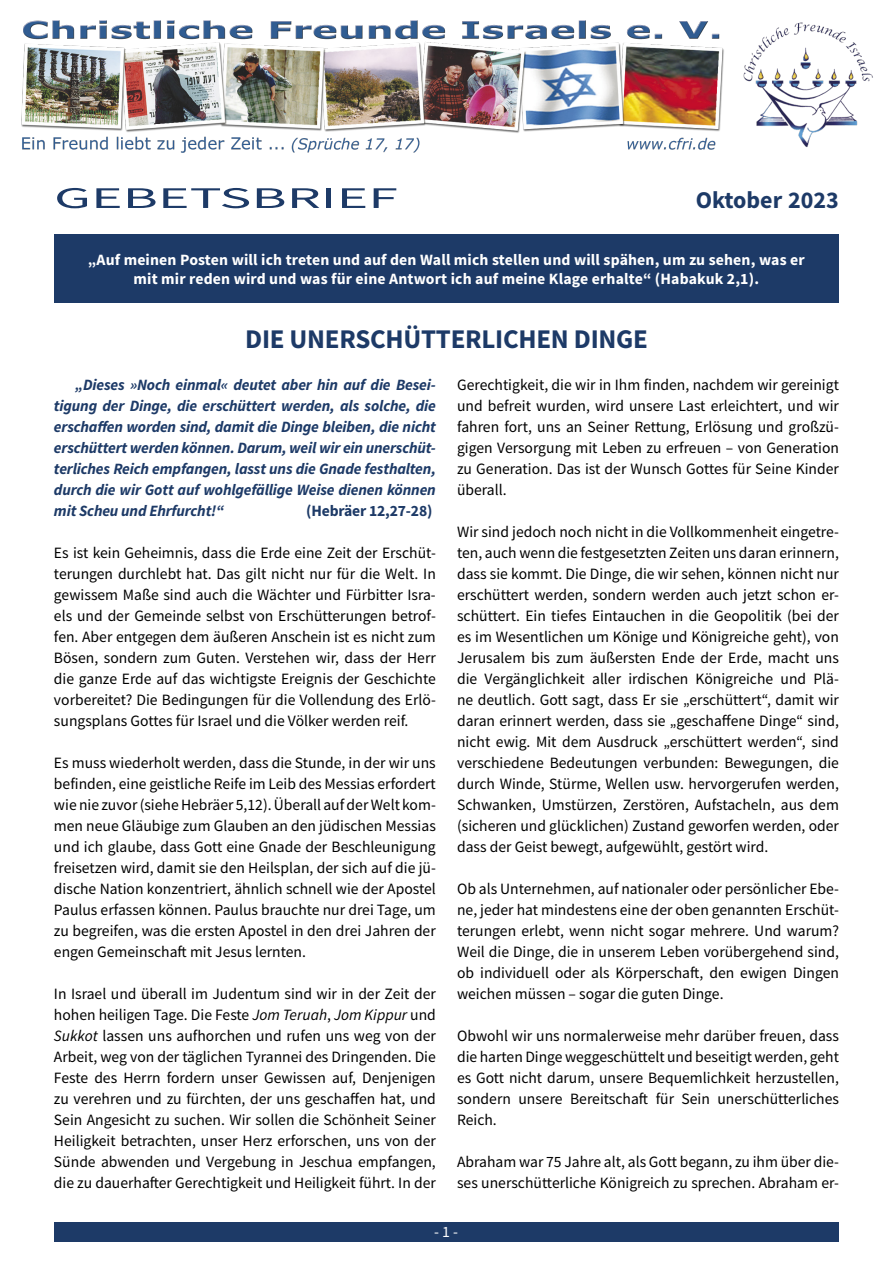
<style>
.page{position:relative;width:893px;height:1263px;background:#fff}
.page>*{position:absolute;margin:0;border:0;box-sizing:border-box;transform-origin:0 0}
.t1{font:30px "Source Sans Pro";color:#1d3a67;scale:2 1}
.t2{font:700 27px "Source Sans Pro";color:#1d3a67}
.t3{font:700 24px "Source Sans Pro";color:#1d3a67}
.t4{font:15.75px/21px "Source Sans Pro";color:#000;text-align:justify}
.t5{font:italic 700 15.75px/21px "Source Sans Pro";letter-spacing:-.01em;color:#1d3a67;text-align:justify}
.t6{font:700 15.75px/18.9px "Source Sans Pro";letter-spacing:.01em;color:#fff;text-align:center}
.t7{font:700 15.75px "Source Sans Pro";letter-spacing:-.01em;color:#1d3a67}
.t8{font:15.75px "Source Sans Pro";color:#fff}
.s1{font-style:italic}
</style>
<div class="page">
<div style="left:54px;top:1222px;width:785px;height:20px;background:#1d3a67"></div>
<div style="left:54px;top:234px;width:785px;height:69px;background:#1d3a67"></div>
<img style="left:21px;top:20px;width:703px;height:133px">
<img style="left:743px;top:22px;width:130px;height:125px">
<h1 class="t1" style="left:54px;top:179px;width:173px">GEBETSBRIEF</h1>
<h3 class="t3" style="left:696px;top:184px;width:145px">Oktober 2023</h3>
<p class="t6" style="left:88px;top:250px;width:718px">„Auf meinen Posten will ich treten und auf den Wall mich stellen und will spähen, um zu sehen, was er mit mir reden wird und was für eine Antwort ich auf meine Klage erhalte“ (Habakuk 2,1).</p>
<h2 class="t2" style="left:245px;top:321px;width:404px">Die unerschütterlichen Dinge</h2>
<p class="t5" style="left:54px;top:374px;width:383px;text-indent:21px">„Dieses »Noch einmal« deutet aber hin auf die Besei&shy;tigung der Dinge, die erschüttert werden, als solche, die erschaffen worden sind, damit die Dinge bleiben, die nicht erschüttert werden können. Darum, weil wir ein unerschüt&shy;terliches Reich empfangen, lasst uns die Gnade festhalten, durch die wir Gott auf wohlgefällige Weise dienen können mit Scheu und Ehrfurcht!“</p>
<p class="t7" style="left:306px;top:500px;width:128px">(Hebräer 12,27-28)</p>
<p class="t4" style="left:54px;top:542px;width:383px">Es ist kein Geheimnis, dass die Erde eine Zeit der Erschüt&shy;terungen durchlebt hat. Das gilt nicht nur für die Welt. In gewissem Maße sind auch die Wächter und Fürbitter Isra&shy;els und der Gemeinde selbst von Erschütterungen betrof&shy;fen. Aber entgegen dem äußeren Anschein ist es nicht zum Bösen, sondern zum Guten. Verstehen wir, dass der Herr die ganze Erde auf das wichtigste Ereignis der Geschichte vorbereitet? Die Bedingungen für die Vollendung des Erlö&shy;sungsplans Gottes für Israel und die Völker werden reif.</p>
<p class="t4" style="left:54px;top:752px;width:383px">Es muss wiederholt werden, dass die Stunde, in der wir uns befinden, eine geistliche Reife im Leib des Messias erfordert wie nie zuvor (siehe Hebräer 5,12). Überall auf der Welt kom&shy;men neue Gläubige zum Glauben an den jüdischen Messias und ich glaube, dass Gott eine Gnade der Beschleunigung freisetzen wird, damit sie den Heilsplan, der sich auf die jü&shy;dische Nation konzentriert, ähnlich schnell wie der Apostel Paulus erfassen können. Paulus brauchte nur drei Tage, um zu begreifen, was die ersten Apostel in den drei Jahren der engen Gemeinschaft mit Jesus lernten.</p>
<p class="t4" style="left:54px;top:983px;width:383px">In Israel und überall im Judentum sind wir in der Zeit der hohen heiligen Tage. Die Feste <span class="s1">Jom Teruah</span>, <span class="s1">Jom Kippur</span> und <span class="s1">Sukkot</span> lassen uns aufhorchen und rufen uns weg von der Arbeit, weg von der täglichen Tyrannei des Dringenden. Die Feste des Herrn fordern unser Gewissen auf, Denjenigen zu verehren und zu fürchten, der uns geschaffen hat, und Sein Angesicht zu suchen. Wir sollen die Schönheit Seiner Heiligkeit betrachten, unser Herz erforschen, uns von der Sünde abwenden und Vergebung in Jeschua empfangen, die zu dauerhafter Gerechtigkeit und Heiligkeit führt. In der</p>
<p class="t4" style="left:457px;top:374px;width:383px">Gerechtigkeit, die wir in Ihm finden, nachdem wir gereinigt und befreit wurden, wird unsere Last erleichtert, und wir fahren fort, uns an Seiner Rettung, Erlösung und großzü&shy;gigen Versorgung mit Leben zu erfreuen – von Generation zu Generation. Das ist der Wunsch Gottes für Seine Kinder überall.</p>
<p class="t4" style="left:457px;top:521px;width:383px">Wir sind jedoch noch nicht in die Vollkommenheit eingetre&shy;ten, auch wenn die festgesetzten Zeiten uns daran erinnern, dass sie kommt. Die Dinge, die wir sehen, können nicht nur erschüttert werden, sondern werden auch jetzt schon er&shy;schüttert. Ein tiefes Eintauchen in die Geopolitik (bei der es im Wesentlichen um Könige und Königreiche geht), von Jerusalem bis zum äußersten Ende der Erde, macht uns die Vergänglichkeit aller irdischen Königreiche und Plä&shy;ne deutlich. Gott sagt, dass Er sie „erschüttert“, damit wir daran erinnert werden, dass sie „geschaffene Dinge“ sind, nicht ewig. Mit dem Ausdruck „erschüttert werden“, sind verschiedene Bedeutungen verbunden: Bewegungen, die durch Winde, Stürme, Wellen usw. hervorgerufen werden, Schwanken, Umstürzen, Zerstören, Aufstacheln, aus dem (sicheren und glücklichen) Zustand geworfen werden, oder dass der Geist bewegt, aufgewühlt, gestört wird.</p>
<p class="t4" style="left:457px;top:878px;width:383px">Ob als Unternehmen, auf nationaler oder persönlicher Ebe&shy;ne, jeder hat mindestens eine der oben genannten Erschüt&shy;terungen erlebt, wenn nicht sogar mehrere. Und warum?<br>Weil die Dinge, die in unserem Leben vorübergehend sind, ob individuell oder als Körperschaft, den ewigen Dingen weichen müssen – sogar die guten Dinge.</p>
<p class="t4" style="left:457px;top:1025px;width:383px">Obwohl wir uns normalerweise mehr darüber freuen, dass die harten Dinge weggeschüttelt und beseitigt werden, geht es Gott nicht darum, unsere Bequemlichkeit herzustellen, sondern unsere Bereitschaft für Sein unerschütterliches Reich.</p>
<p class="t4" style="left:457px;top:1151px;width:383px">Abraham war 75 Jahre alt, als Gott begann, zu ihm über die&shy;ses unerschütterliche Königreich zu sprechen. Abraham er-</p>
<p class="t8" style="left:434px;top:1222px;width:25px">- 1 -</p>
</div>
